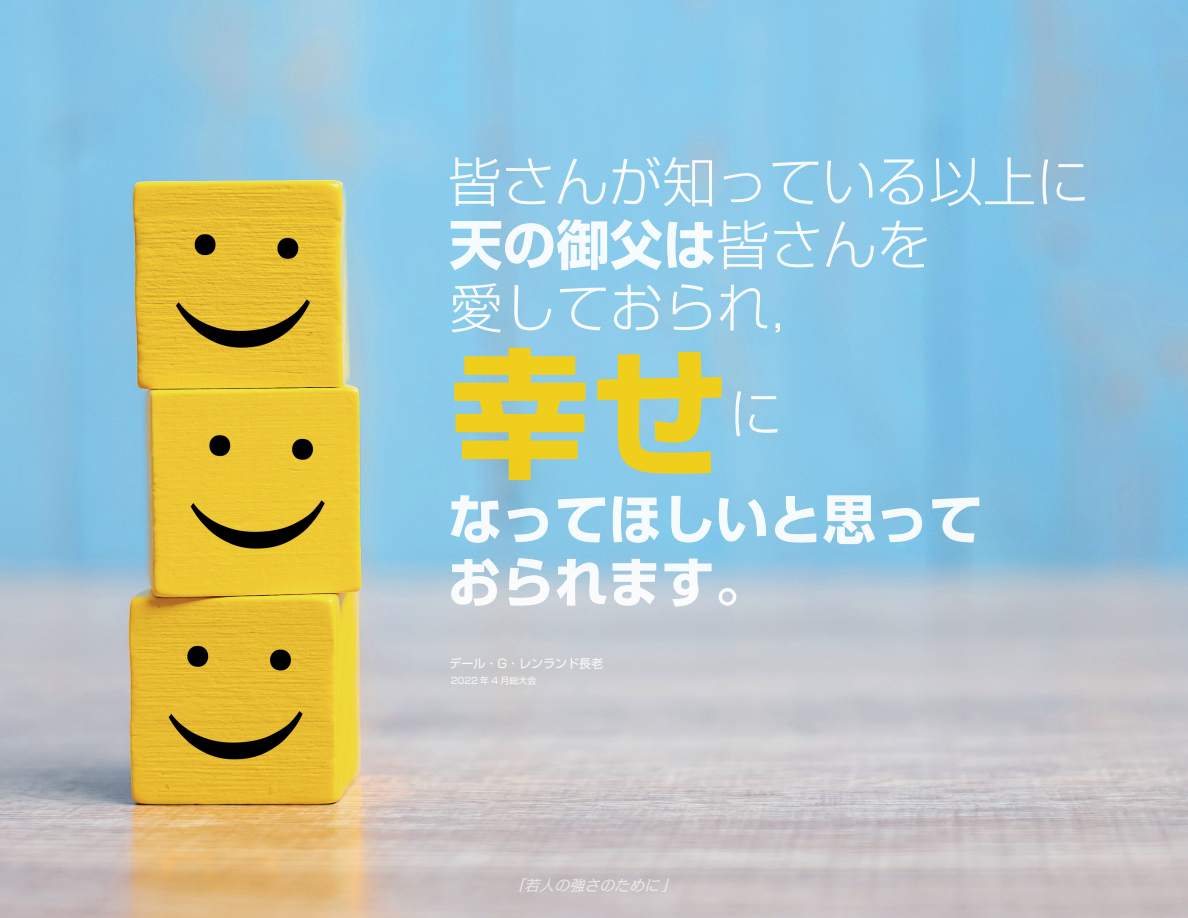
<style>
.page{position:relative;width:1188px;height:918px;background:#fff}
.page>*{position:absolute;margin:0;border:0;box-sizing:border-box;transform-origin:0 0}
.t1{font:700 139.5px "Shin Go Pr 6 N";color:#f7cf0d}
.t2{font:300 53.4px/63px "Shin Go Pr 6 N";color:#fff}
.t3{font:700 53.4px/63px "Shin Go Pr 6 N";color:#fff}
.t4{font:italic 15px "Kakumin Pro";color:#fff}
.t5{font:12px "Shin Go Pr 6 N";color:#fff}
.t6{font:9px "Shin Go Pr 6 N";color:#fff}
.s1{font-weight:700}
</style>
<div class="page">
<img style="left:0;top:0;width:1188px;height:918px">
<p class="t2" style="left:448px;top:146px;width:643px">皆さんが知っている以上に<span class="s1">天の御父は</span>皆さんを<br>愛しておられ，</p>
<h1 class="t1" style="left:450px;top:303px;width:281px">幸せ</h1>
<p class="t2" style="left:729px;top:378px;width:55px">に</p>
<p class="t3" style="left:447px;top:487px;width:537px">なってほしいと思っておられます。</p>
<p class="t5" style="left:449px;top:654px;width:155px">デール・G・レンランド長老</p>
<p class="t6" style="left:451px;top:673px;width:87px">2022 年 4 月総大会</p>
<p class="t4" style="left:509px;top:873px;width:174px">「若人の強さのために」</p>
</div>
